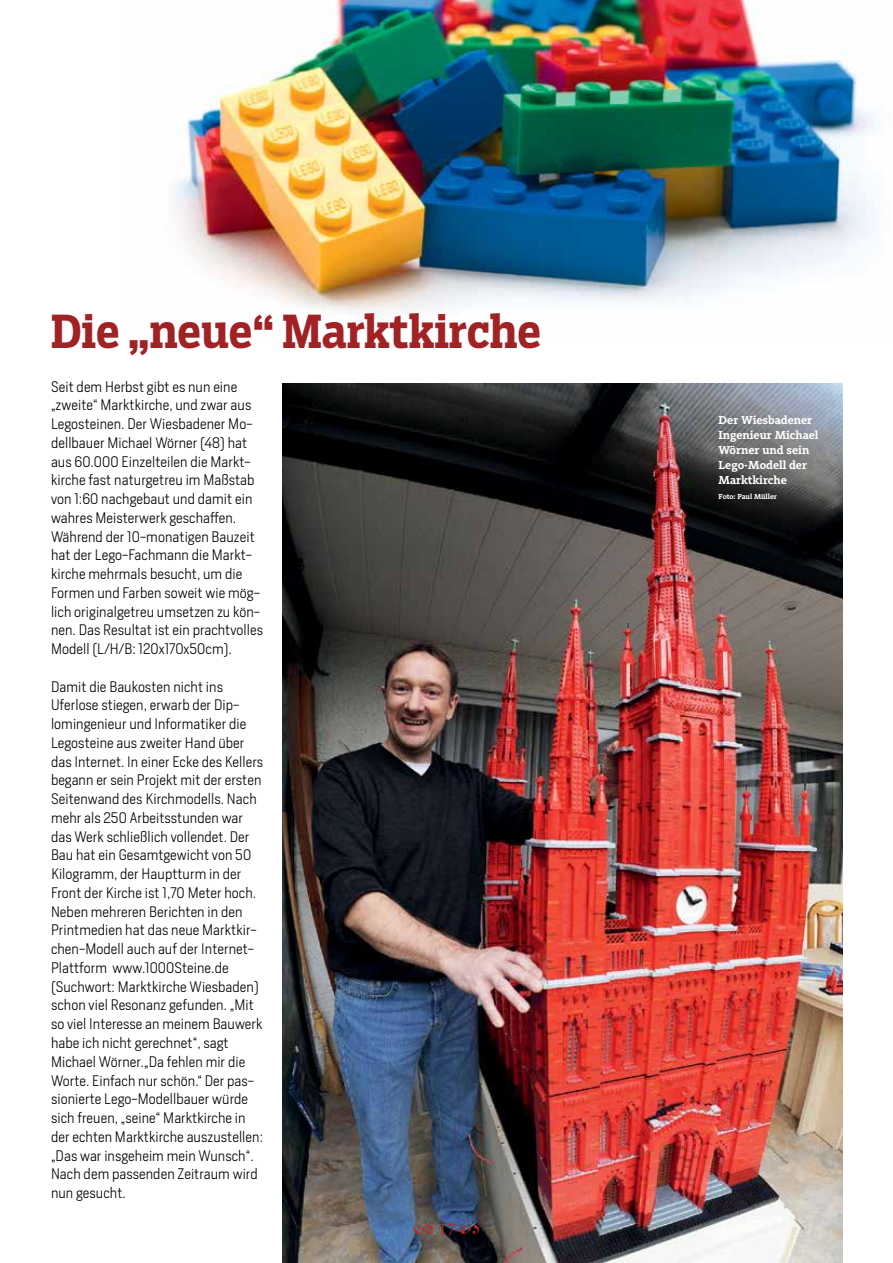
<style>
.page{position:relative;width:893px;height:1263px;background:#fff}
.page>*{position:absolute;margin:0;border:0;box-sizing:border-box;transform-origin:0 0}
.t1{font:700 45px "Boomer Serif Cond";color:#a02225}
.t2{font:18px "Adobe Garamond Pro";color:#b8292f}
.t3{font:300 14.25px/18.8px "Heron Sans";letter-spacing:.005em;color:#000}
.t4{font:700 12px/15px "Kievit Slab";color:#fff}
.t5{font:700 7.5px "Kievit Slab";letter-spacing:-.01em;color:#fff}
</style>
<div class="page">
<img style="left:175px;top:0;width:702px;height:310px">
<img style="left:283px;top:383px;width:559px;height:880px">
<h1 class="t1" style="left:51px;top:305px;width:492px">Die „neue“ Marktkirche</h1>
<p class="t3" style="left:51px;top:377px;width:213px">Seit dem Herbst gibt es nun eine „zweite“ Marktkirche, und zwar aus Legosteinen. Der Wiesbadener Mo&shy;dellbauer Michael Wörner (48) hat aus 60.000 Einzelteilen die Markt&shy;kirche fast naturgetreu im Maßstab von 1:60 nachgebaut und damit ein wahres Meisterwerk geschaffen.<br>Während der 10-monatigen Bauzeit hat der Lego-Fachmann die Markt&shy;kirche mehrmals besucht, um die Formen und Farben soweit wie mög&shy;lich originalgetreu umsetzen zu kön&shy;nen. Das Resultat ist ein prachtvolles Modell (L/H/B: 120x170x50cm).</p>
<p class="t3" style="left:51px;top:677px;width:214px">Damit die Baukosten nicht ins Uferlose stiegen, erwarb der Dip&shy;lomingenieur und Informatiker die Legosteine aus zweiter Hand über das Internet. In einer Ecke des Kellers begann er sein Projekt mit der ersten Seitenwand des Kirchmodells. Nach mehr als 250 Arbeitsstunden war das Werk schließlich vollendet. Der Bau hat ein Gesamtgewicht von 50<br>Kilogramm, der Hauptturm in der Front der Kirche ist 1,70 Meter hoch.<br>Neben mehreren Berichten in den Printmedien hat das neue Marktkir&shy;chen-Modell auch auf der Internet-Plattform www.1000Steine.de (Suchwort: Marktkirche Wiesbaden) schon viel Resonanz gefunden. „Mit so viel Interesse an meinem Bauwerk habe ich nicht gerechnet“, sagt Michael Wörner.„Da fehlen mir die Worte. Einfach nur schön.“ Der pas&shy;sionierte Lego-Modellbauer würde sich freuen, „seine“ Marktkirche in der echten Marktkirche auszustellen: „Das war insgeheim mein Wunsch“.<br>Nach dem passenden Zeitraum wird nun gesucht.</p>
<p class="t2" style="left:413px;top:1219px;width:68px">2 172</p>
<p class="t4" style="left:719px;top:412px;width:101px">Der Wiesbadener<br>Ingenieur Michael<br>Wörner und sein<br>Lego-Modell der<br>Marktkirche</p>
<p class="t5" style="left:719px;top:492px;width:60px">Foto: Paul Müller</p>
</div>
